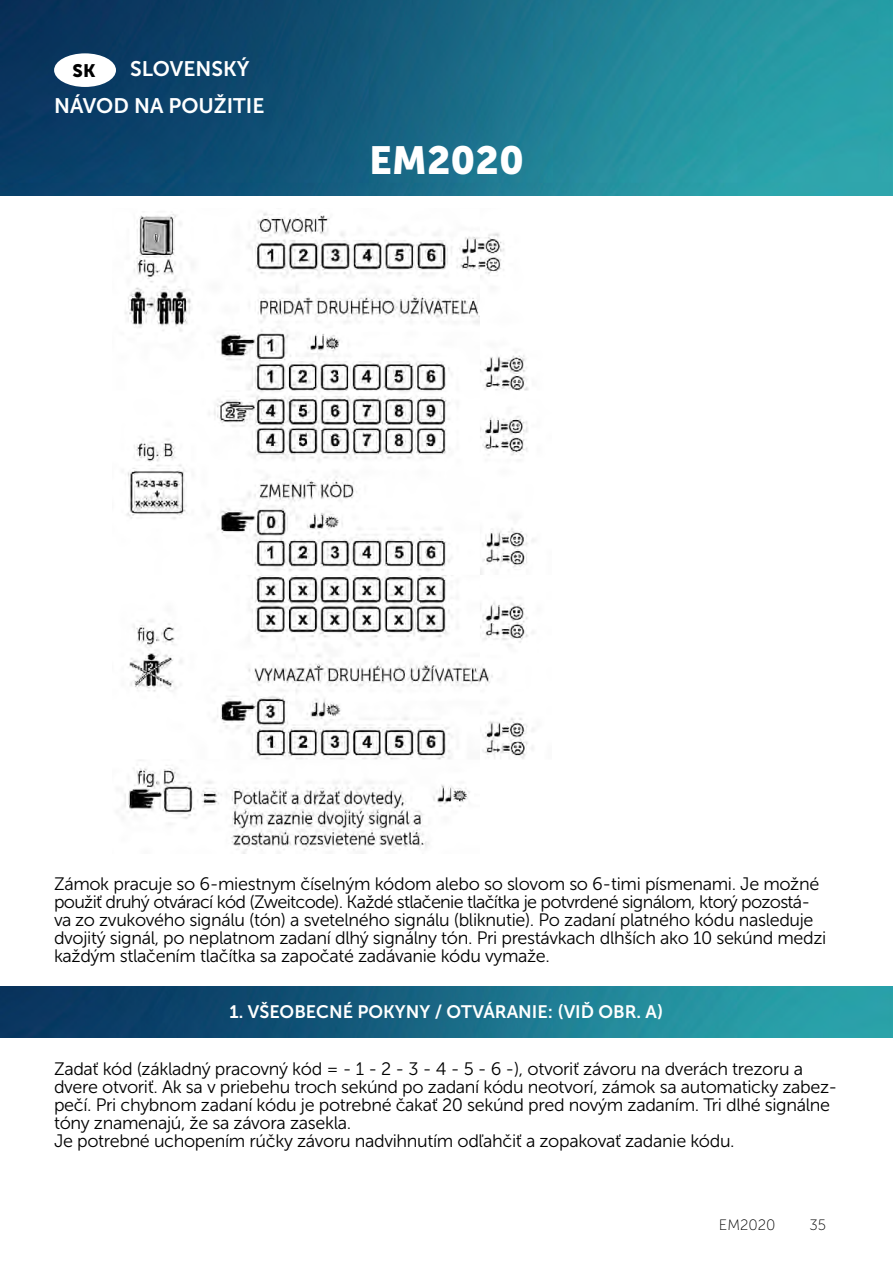
<style>
.page{position:relative;width:893px;height:1263px;background:#fff}
.page>*{position:absolute;margin:0;border:0;box-sizing:border-box;transform-origin:0 0}
.t1{font:39px "Museo Sans 900";color:#fff}
.t2{font:21px/37px "Museo Sans 700";color:#fff}
.t3{font:18px/18px "Museo Sans 300";letter-spacing:-.02em;color:#000}
.t4{font:18px "Museo Sans 700";color:#fff}
.t5{font:18px "Museo Sans 900";color:#000}
.t6{font:15px "Museo Sans 100";color:#000}
</style>
<div class="page">
<img style="left:0;top:0;width:893px;height:196px">
<img style="left:0;top:986px;width:893px;height:51px">
<div style="left:54px;top:53px;width:62px;height:34px;background:#fff;border-radius:50%"></div>
<img style="left:124px;top:213px;width:411px;height:641px">
<p class="t2" style="left:54px;top:51px;width:212px;text-indent:76px">SLOVENSKÝ<br>NÁVOD NA POUŽITIE</p>
<p class="t5" style="left:73px;top:60px;width:24px">SK</p>
<h1 class="t1" style="left:369px;top:138px;width:156px">EM2020</h1>
<p class="t3" style="left:54px;top:875px;width:774px">Zámok pracuje so 6-miestnym číselným kódom alebo so slovom so 6-timi písmenami. Je možné použiť druhý otvárací kód (Zweitcode). Každé stlačenie tlačítka je potvrdené signálom, ktorý pozostá&shy;va zo zvukového signálu (tón) a svetelného signálu (bliknutie). Po zadaní platného kódu nasleduje dvojitý signál, po neplatnom zadaní dlhý signálny tón. Pri prestávkach dlhších ako 10 sekúnd medzi každým stlačením tlačítka sa započaté zadávanie kódu vymaže.</p>
<p class="t4" style="left:230px;top:1002px;width:435px">1. VŠEOBECNÉ POKYNY / OTVÁRANIE: (VIĎ OBR. A)</p>
<p class="t3" style="left:54px;top:1060px;width:785px">Zadať kód (základný pracovný kód = - 1 - 2 - 3 - 4 - 5 - 6 -), otvoriť závoru na dverách trezoru a dvere otvoriť. Ak sa v priebehu troch sekúnd po zadaní kódu neotvorí, zámok sa automaticky zabez&shy;pečí. Pri chybnom zadaní kódu je potrebné čakať 20 sekúnd pred novým zadaním. Tri dlhé signálne tóny znamenajú, že sa závora zasekla.<br>Je potrebné uchopením rúčky závoru nadvihnutím odľahčiť a zopakovať zadanie kódu.</p>
<p class="t6" style="left:719px;top:1217px;width:58px">EM2020</p>
<p class="t6" style="left:809px;top:1217px;width:18px">35</p>
</div>
